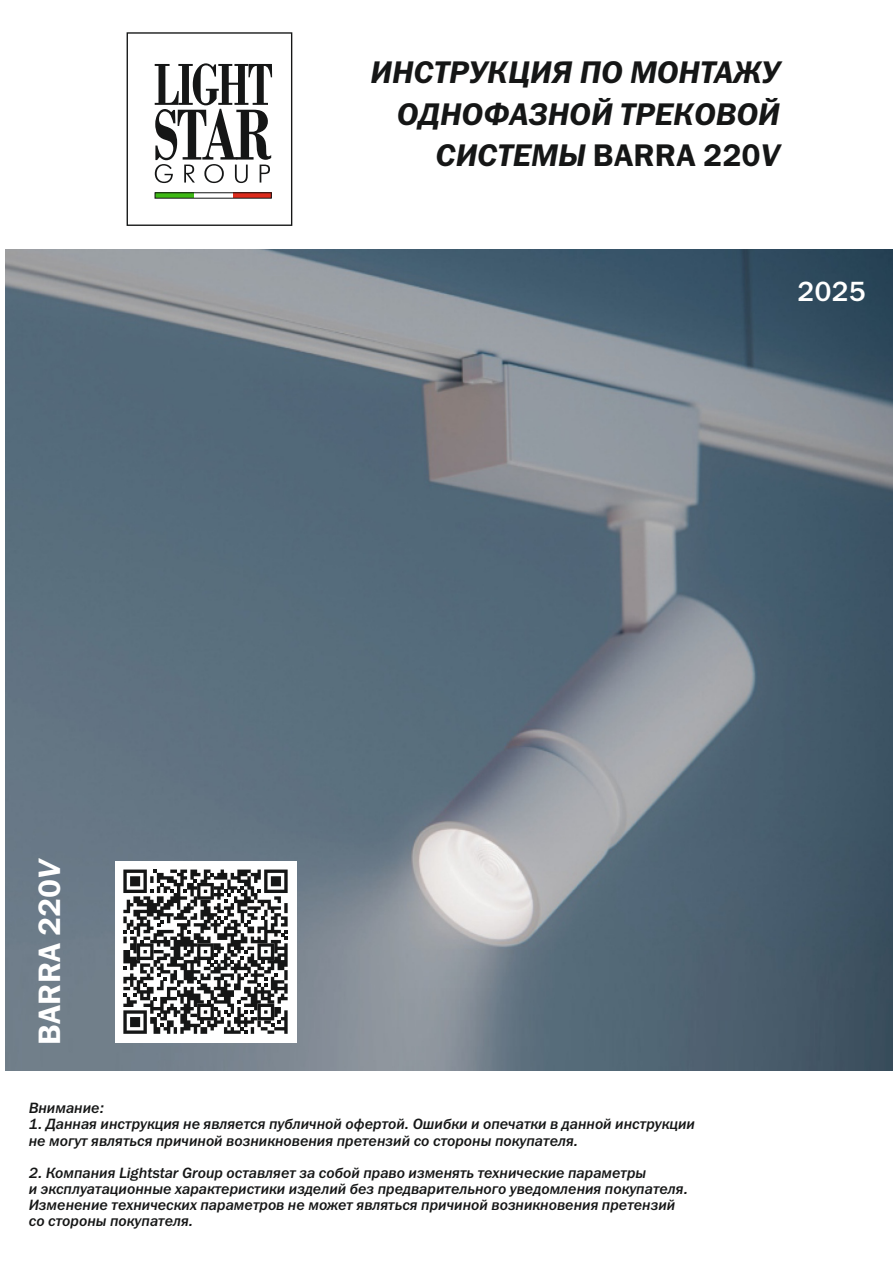
<style>
.page{position:relative;width:893px;height:1263px;background:#fff}
.page>*{position:absolute;margin:0;border:0;box-sizing:border-box;transform-origin:0 0}
.t1{font:italic 31.5px/41.5px "Franklin Gothic Demi C";color:#151616;text-align:right}
.t2{font:31.2px "Franklin Gothic Demi C";color:#fff}
.t3{font:27.9px "Franklin Gothic Medium C";color:#fff}
.t4{font:italic 15px/16.2px "Franklin Gothic Medium C";color:#151616}
.s1{font-style:normal}
.s2{font-style:italic}
</style>
<div class="page">
<img style="left:6px;top:250px;width:887px;height:821px">
<div style="left:233px;top:192px;width:38px;height:6px;background:#dd2b1c"></div>
<div style="left:155px;top:192px;width:39px;height:6px;background:#3eb915"></div>
<svg style="left:155px;top:63px;width:117px;height:120px"></svg>
<div style="left:155px;top:192px;width:117px;height:7px;border:1px solid #151616"></div>
<div style="left:127px;top:32px;width:165px;height:194px;border:1px solid #151616"></div>
<div style="left:115px;top:861px;width:181px;height:181px;background:#fff"></div>
<svg style="left:123px;top:869px;width:165px;height:165px"></svg>
<h1 class="t1" style="left:370px;top:52px;width:411px">ИНСТРУКЦИЯ ПО МОНТАЖУ<br>ОДНОФАЗНОЙ ТРЕКОВОЙ<br>СИСТЕМЫ <span class="s1">BARRA 220</span>V</h1>
<h3 class="t3" style="left:797px;top:278px;width:70px">2025</h3>
<h2 class="t2" style="left:35px;top:1045px;width:189px;rotate:-90deg">BARRA 220<span class="s2">V</span></h2>
<p class="t4" style="left:29px;top:1100px;width:77px">Внимание:</p>
<p class="t4" style="left:29px;top:1116px;width:668px">1. Данная инструкция не является публичной офертой. Ошибки и опечатки в данной инструкции не могут являться причиной возникновения претензий со стороны покупателя.</p>
<p class="t4" style="left:29px;top:1165px;width:661px">2. Компания Lightstar Group оставляет за собой право изменять технические параметры<br>и эксплуатационные характеристики изделий без предварительного уведомления покупателя.<br>Изменение технических параметров не может являться причиной возникновения претензий со стороны покупателя.</p>
</div>
